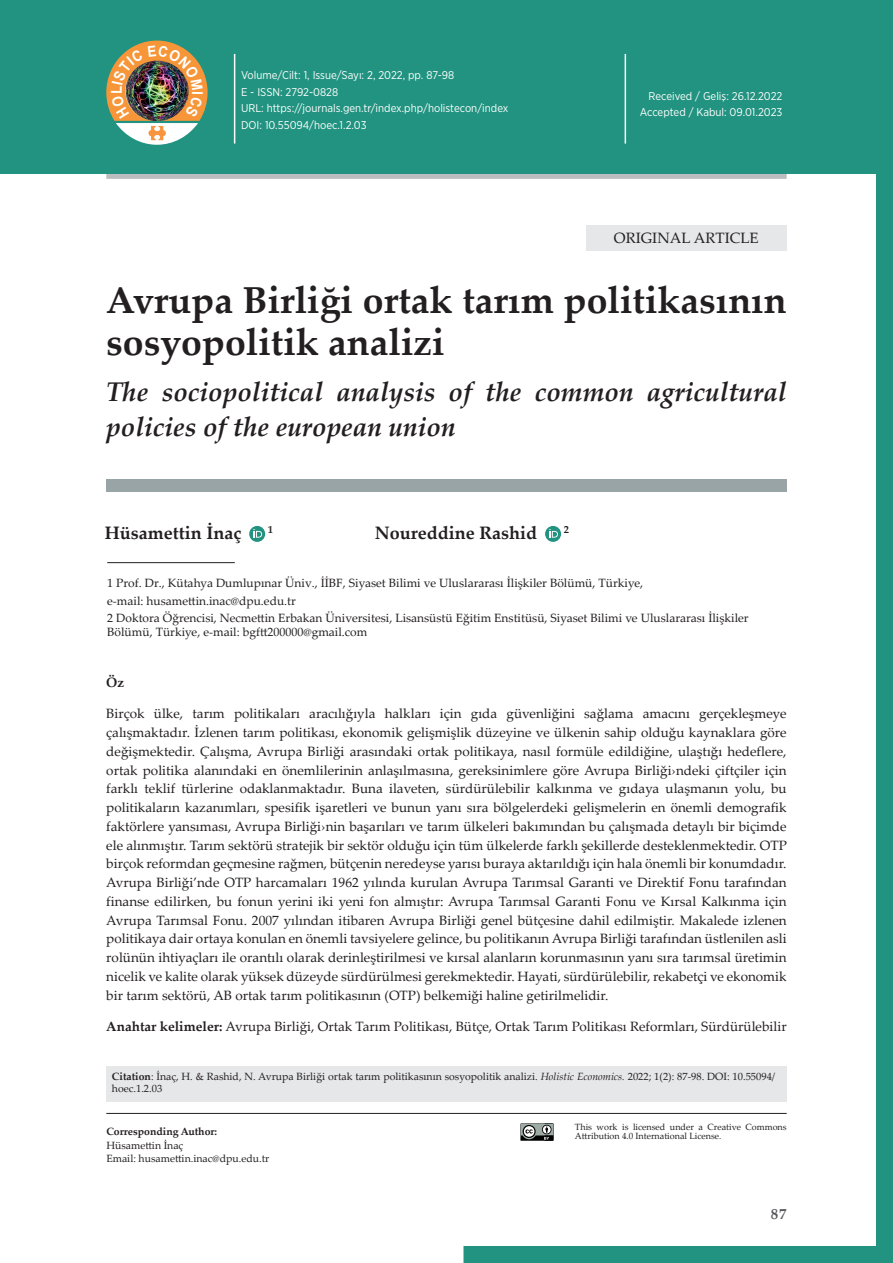
<style>
.page{position:relative;width:893px;height:1263px;background:#fff}
.page>*{position:absolute;margin:0;border:0;box-sizing:border-box;transform-origin:0 0}
.t1{font:700 37.5px/42px "Palatino Linotype";color:#231f20}
.t2{font:italic 700 27px/34.5px "Palatino Linotype";color:#231f20}
.t3{font:700 18px "Palatino Linotype";color:#231f20}
.t4{font:15px "Palatino Linotype";color:#231f20}
.t5{font:700 15px "Palatino Linotype";color:#57585a}
.t6{font:13.5px/18.8px "Palatino Linotype";color:#231f20;text-align:justify}
.t7{font:700 13.5px "Palatino Linotype";color:#231f20}
.t8{font:12px/17.7px "Palatino Linotype";color:#231f20}
.t9{font:11.25px/16.5px "Gotham Narrow";color:#fff}
.t10{font:10.5px/13.5px "Palatino Linotype";color:#231f20}
.t11{font:700 10.5px "Palatino Linotype";color:#231f20}
.t12{font:9px/9px "Palatino Linotype";color:#231f20}
.s1{font-weight:700}
.s2{font-style:italic}
</style>
<div class="page">
<svg style="left:463px;top:174px;width:430px;height:1089px"></svg>
<div style="left:106px;top:168px;width:681px;height:11px;background:#bcbdc0"></div>
<hr style="left:106px;top:1113px;width:681px;height:1px;background:#231f20">
<div style="left:106px;top:1066px;width:681px;height:35px;background:#e6e7e9"></div>
<div style="left:106px;top:479px;width:681px;height:12px;background:#99a4a6"></div>
<svg style="left:249px;top:526px;width:16px;height:16px"></svg>
<svg style="left:253px;top:529px;width:9px;height:9px"></svg>
<div style="left:545px;top:526px;width:16px;height:16px;background:#219380;border-radius:50%"></div>
<svg style="left:549px;top:529px;width:9px;height:9px"></svg>
<hr style="left:107px;top:562px;width:128px;height:1px;background:#231f20">
<div style="left:0;top:0;width:893px;height:174px;background:#219380"></div>
<hr style="left:234px;top:54px;width:1px;height:90px;background:#fff">
<hr style="left:625px;top:54px;width:1px;height:90px;background:#fff">
<div style="left:586px;top:225px;width:201px;height:25px;background:#e6e7e9"></div>
<svg style="left:520px;top:1123px;width:34px;height:18px"></svg>
<img style="left:106px;top:41px;width:102px;height:104px">
<p class="t9" style="left:241px;top:67px;width:269px">Volume/Cilt: 1, Issue/Sayı: 2, 2022, pp. 87-98<br>E - ISSN: 2792-0828<br>URL: https://journals.gen.tr/index.php/holistecon/index DOI: 10.55094/hoec.1.2.03</p>
<p class="t9" style="left:640px;top:87px;width:144px;text-align:right">Received / Geliş: 26.12.2022<br>Accepted / Kabul: 09.01.2023</p>
<p class="t4" style="left:614px;top:227px;width:146px">ORIGINAL ARTICLE</p>
<h1 class="t1" style="left:106px;top:278px;width:682px">Avrupa Birliği ortak tarım politikasının sosyopolitik analizi</h1>
<h2 class="t2" style="left:106px;top:374px;width:682px">The sociopolitical analysis of the common agricultural policies of the european union</h2>
<h3 class="t3" style="left:105px;top:520px;width:138px">Hüsamettin İnaç</h3>
<p class="t11" style="left:268px;top:522px;width:7px">1</p>
<h3 class="t3" style="left:375px;top:520px;width:164px">Noureddine Rashid</h3>
<p class="t11" style="left:564px;top:522px;width:7px">2</p>
<p class="t8" style="left:107px;top:573px;width:643px">1 Prof. Dr., Kütahya Dumlupınar Üniv., İİBF, Siyaset Bilimi ve Uluslararası İlişkiler Bölümü, Türkiye,<br>e-mail: husamettin.inac@dpu.edu.tr<br>2 Doktora Öğrencisi, Necmettin Erbakan Üniversitesi, Lisansüstü Eğitim Enstitüsü, Siyaset Bilimi ve Uluslararası İlişkiler</p>
<p class="t8" style="left:107px;top:622px;width:262px">Bölümü, Türkiye, e-mail: bgftt200000@gmail.com</p>
<p class="t7" style="left:106px;top:673px;width:19px">Öz</p>
<p class="t6" style="left:106px;top:704px;width:682px">Birçok ülke, tarım politikaları aracılığıyla halkları için gıda güvenliğini sağlama amacını gerçekleşmeye çalışmaktadır. İzlenen tarım politikası, ekonomik gelişmişlik düzeyine ve ülkenin sahip olduğu kaynaklara göre değişmektedir. Çalışma, Avrupa Birliği arasındaki ortak politikaya, nasıl formüle edildiğine, ulaştığı hedeflere, ortak politika alanındaki en önemlilerinin anlaşılmasına, gereksinimlere göre Avrupa Birliği›ndeki çiftçiler için farklı teklif türlerine odaklanmaktadır. Buna ilaveten, sürdürülebilir kalkınma ve gıdaya ulaşmanın yolu, bu politikaların kazanımları, spesifik işaretleri ve bunun yanı sıra bölgelerdeki gelişmelerin en önemli demografik faktörlere yansıması, Avrupa Birliği›nin başarıları ve tarım ülkeleri bakımından bu çalışmada detaylı bir biçimde ele alınmıştır. Tarım sektörü stratejik bir sektör olduğu için tüm ülkelerde farklı şekillerde desteklenmektedir. OTP birçok reformdan geçmesine rağmen, bütçenin neredeyse yarısı buraya aktarıldığı için hala önemli bir konumdadır.<br>Avrupa Birliği’nde OTP harcamaları 1962 yılında kurulan Avrupa Tarımsal Garanti ve Direktif Fonu tarafından finanse edilirken, bu fonun yerini iki yeni fon almıştır: Avrupa Tarımsal Garanti Fonu ve Kırsal Kalkınma için Avrupa Tarımsal Fonu. 2007 yılından itibaren Avrupa Birliği genel bütçesine dahil edilmiştir. Makalede izlenen politikaya dair ortaya konulan en önemli tavsiyelere gelince, bu politikanın Avrupa Birliği tarafından üstlenilen asli rolünün ihtiyaçları ile orantılı olarak derinleştirilmesi ve kırsal alanların korunmasının yanı sıra tarımsal üretimin nicelik ve kalite olarak yüksek düzeyde sürdürülmesi gerekmektedir. Hayati, sürdürülebilir, rekabetçi ve ekonomik bir tarım sektörü, AB ortak tarım politikasının (OTP) belkemiği haline getirilmelidir.</p>
<p class="t6" style="left:106px;top:1016px;width:682px"><span class="s1">Anahtar kelimeler:</span> Avrupa Birliği, Ortak Tarım Politikası, Bütçe, Ortak Tarım Politikası Reformları, Sürdürülebilir</p>
<p class="t10" style="left:112px;top:1070px;width:665px;line-height:12px"><span class="s1">Citation</span>: İnaç, H. &amp; Rashid, N. Avrupa Birliği ortak tarım politikasının sosyopolitik analizi. <span class="s2">Holistic Economics.</span> 2022; 1(2): 87-98. DOI: 10.55094/ hoec.1.2.03</p>
<p class="t11" style="left:106px;top:1124px;width:112px">Corresponding Author:</p>
<p class="t10" style="left:106px;top:1138px;width:164px">Hüsamettin İnaç<br>Email: husamettin.inac@dpu.edu.tr</p>
<p class="t12" style="left:575px;top:1122px;width:213px">This work is licensed under a Creative Commons<br>Attribution 4.0 International License.</p>
<p class="t5" style="left:771px;top:1203px;width:17px">87</p>
</div>
